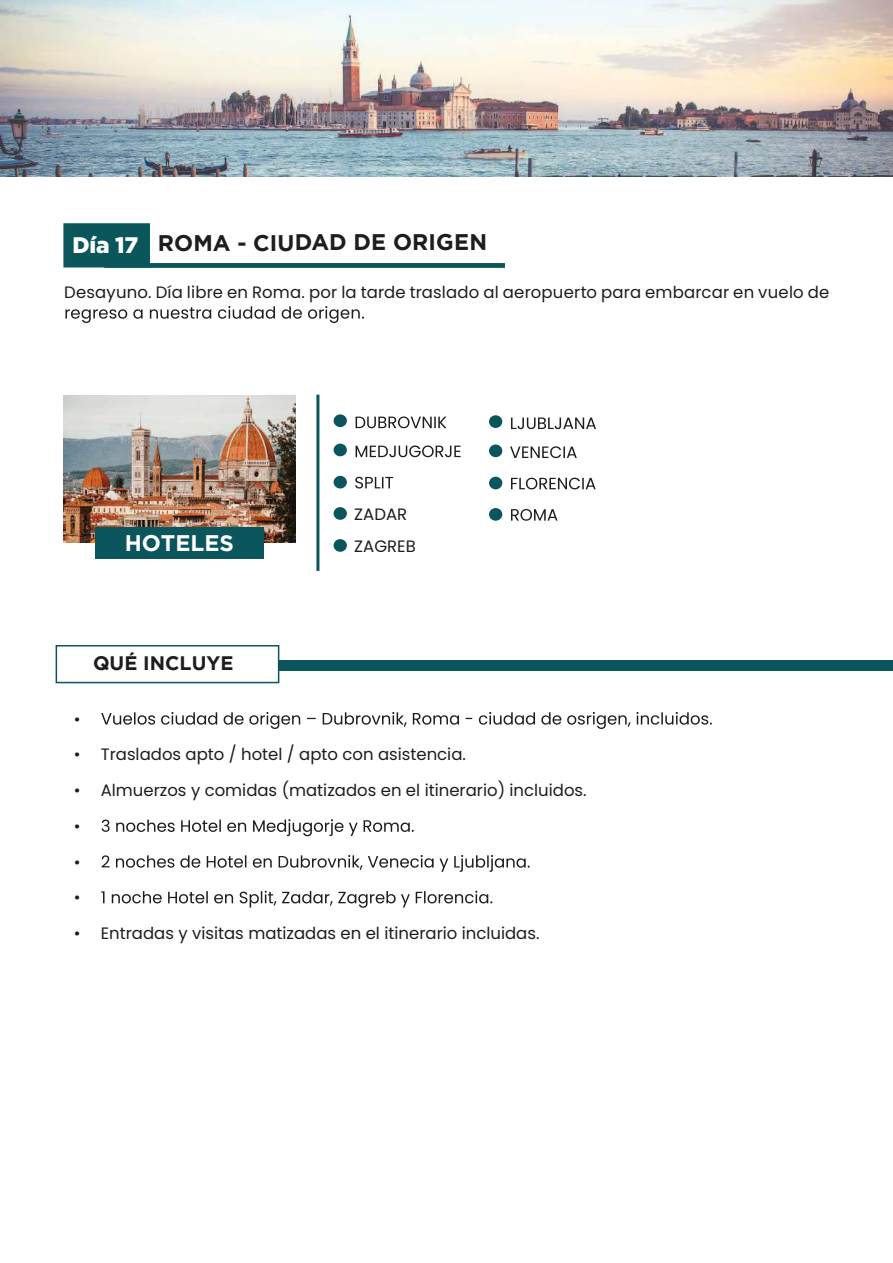
<style>
.page{position:relative;width:893px;height:1263px;background:#fff}
.page>*{position:absolute;margin:0;border:0;box-sizing:border-box;transform-origin:0 0}
.t1{font:700 22.5px "Gotham";color:#1d1d1b}
.t2{font:700 22.5px "Gotham";color:#fff}
.t3{font:700 19.5px "Gotham";color:#1d1d1b}
.t4{font:16.5px/35.7px "Poppins";color:#1d1d1b}
.s1{font-weight:900;color:#fff}
</style>
<div class="page">
<img style="left:1px;top:0;width:892px;height:176px">
<svg style="left:101px;top:712px;width:611px;height:17px"></svg>
<svg style="left:102px;top:819px;width:312px;height:17px"></svg>
<svg style="left:102px;top:855px;width:428px;height:17px"></svg>
<svg style="left:101px;top:891px;width:391px;height:17px"></svg>
<div style="left:56px;top:645px;width:223px;height:38px;border:2px solid #0b565c"></div>
<div style="left:279px;top:660px;width:614px;height:10px;background:#0b565c"></div>
<img style="left:63px;top:395px;width:232px;height:148px">
<div style="left:95px;top:527px;width:169px;height:31px;background:#0b565c"></div>
<hr style="left:316px;top:395px;width:3px;height:176px;background:#0b565c">
<div style="left:334px;top:444px;width:13px;height:12px;background:#0b565c;border-radius:50%"></div>
<svg style="left:356px;top:445px;width:105px;height:12px"></svg>
<div style="left:489px;top:444px;width:13px;height:13px;background:#0b565c;border-radius:50%"></div>
<svg style="left:510px;top:446px;width:67px;height:12px"></svg>
<div style="left:334px;top:476px;width:13px;height:12px;background:#0b565c;border-radius:50%"></div>
<svg style="left:355px;top:477px;width:38px;height:11px"></svg>
<div style="left:489px;top:477px;width:13px;height:12px;background:#0b565c;border-radius:50%"></div>
<svg style="left:511px;top:478px;width:85px;height:11px"></svg>
<div style="left:334px;top:507px;width:13px;height:13px;background:#0b565c;border-radius:50%"></div>
<div style="left:489px;top:508px;width:13px;height:13px;background:#0b565c;border-radius:50%"></div>
<svg style="left:511px;top:509px;width:46px;height:12px"></svg>
<div style="left:334px;top:539px;width:13px;height:13px;background:#0b565c;border-radius:50%"></div>
<div style="left:334px;top:414px;width:13px;height:13px;background:#0b565c;border-radius:50%"></div>
<svg style="left:356px;top:416px;width:90px;height:12px"></svg>
<div style="left:489px;top:415px;width:13px;height:13px;background:#0b565c;border-radius:50%"></div>
<svg style="left:511px;top:417px;width:85px;height:12px"></svg>
<svg style="left:65px;top:306px;width:299px;height:17px"></svg>
<div style="left:63px;top:223px;width:87px;height:44px;background:#0a565b;border:2px solid #0a565b"></div>
<svg style="left:104px;top:263px;width:401px;height:5px;background:#105a5f"></svg>
<h1 class="t1" style="left:72px;top:229px;width:416px"><span class="s1">Día 17</span> ROMA - CIUDAD DE ORIGEN</h1>
<p class="t4" style="left:64px;top:274px;width:767px">Desayuno. Día libre en Roma. por la tarde traslado al aeropuerto para embarcar en vuelo de</p>
<h1 class="t2" style="left:125px;top:530px;width:111px">HOTELES</h1>
<p class="t3" style="left:93px;top:652px;width:142px">QUÉ INCLUYE</p>
<p class="t4" style="left:354px;top:498px;width:63px;line-height:32px">ZADAR<br>ZAGREB</p>
<p class="t4" style="left:74px;top:701px;width:8px">•</p>
<p class="t4" style="left:74px;top:737px;width:394px">• Traslados apto / hotel / apto con asistencia.</p>
<p class="t4" style="left:74px;top:772px;width:514px">• Almuerzos y comidas (matizados en el itinerario) incluidos. •<br>•<br>•</p>
<p class="t4" style="left:74px;top:915px;width:467px">• Entradas y visitas matizadas en el itinerario incluidas.</p>
</div>
